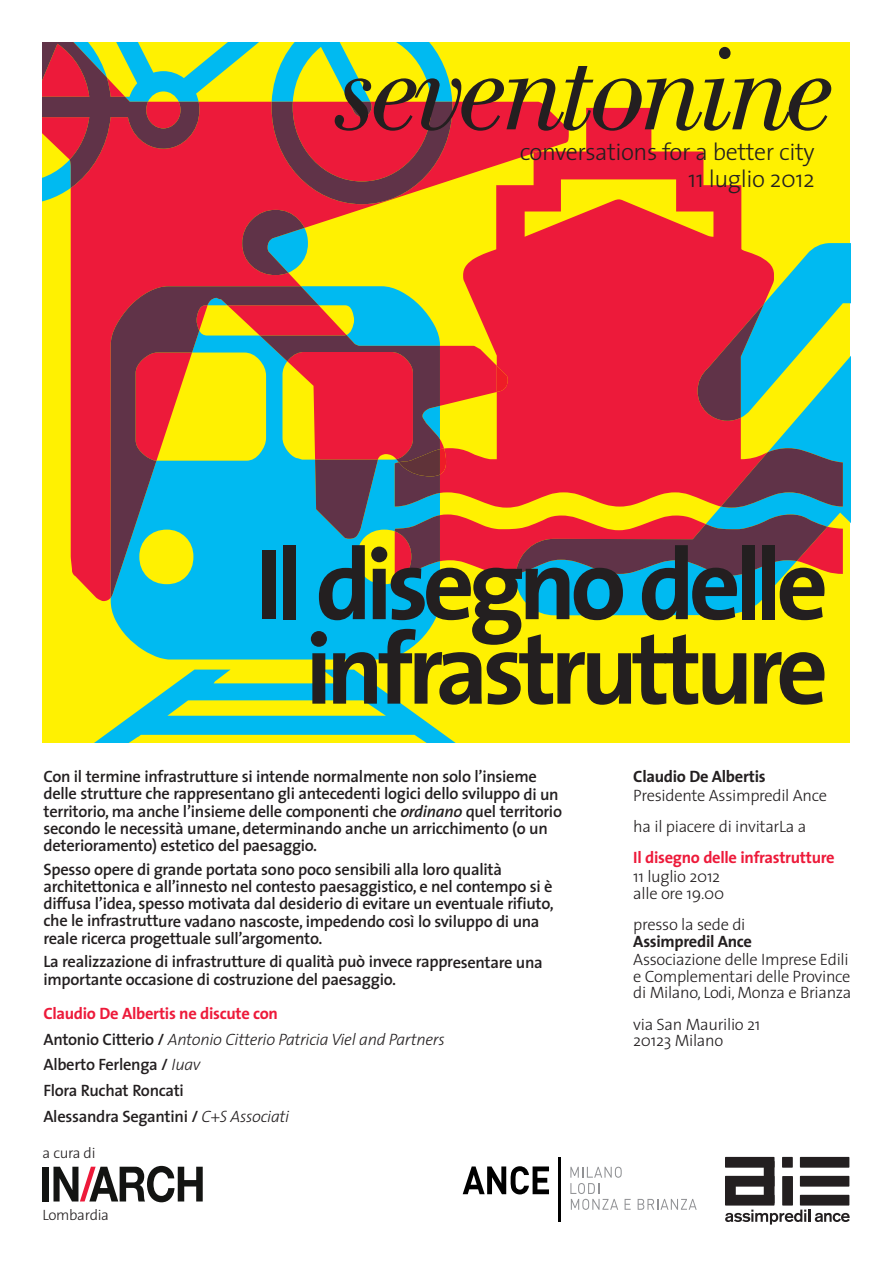
<style>
.page{position:relative;width:893px;height:1263px;background:#fff}
.page>*{position:absolute;margin:0;border:0;box-sizing:border-box;transform-origin:0 0}
.t1{font:italic 125.4px "Bodoni";letter-spacing:-.04em;color:#231f20}
.t2{font:700 101.4px/84.4px "The Sans";letter-spacing:-.06em;color:#231f20;text-align:center}
.t3{font:300 24px/26.8px "The Sans";letter-spacing:-.02em;color:#231f20;text-align:right}
.t4{font:600 16.5px/17.2px "The Sans";letter-spacing:-.02em;color:#231f20}
.t5{font:300 16.5px/16.5px "The Sans";letter-spacing:-.02em;color:#231f20}
.t6{font:700 16.5px "The Sans";letter-spacing:-.02em;color:#231f20}
.t7{font:700 16.5px "The Sans";letter-spacing:-.02em;color:#ed1a3a}
.t8{font:300 15px "The Sans";letter-spacing:-.02em;color:#231f20}
.s1{font-style:italic}
.s2{font-weight:700;color:#ed1a3a}
.s3{font-weight:300;font-style:italic}
</style>
<div class="page">
<div style="left:43px;top:43px;width:807px;height:699px;background:#fff101"></div>
<svg style="left:95px;top:601px;width:360px;height:141px;fill:#00baf1"></svg>
<svg style="left:569px;top:108px;width:173px;height:135px;fill:#ed1a3a"></svg>
<svg style="left:71px;top:102px;width:498px;height:499px;background:#e63c38"></svg>
<svg style="left:111px;top:210px;width:329px;height:388px"></svg>
<svg style="left:395px;top:151px;width:144px;height:422px"></svg>
<svg style="left:516px;top:243px;width:334px;height:373px"></svg>
<svg style="left:516px;top:303px;width:327px;height:272px;background:#af5251"></svg>
<svg style="left:43px;top:43px;width:409px;height:161px"></svg>
<svg style="left:725px;top:1209px;width:125px;height:15px"></svg>
<div style="left:800px;top:1157px;width:49px;height:11px;background:#231f20"></div>
<div style="left:800px;top:1195px;width:49px;height:10px;background:#231f20"></div>
<div style="left:800px;top:1176px;width:49px;height:10px;background:#231f20"></div>
<div style="left:725px;top:1157px;width:49px;height:11px;background:#231f20"></div>
<div style="left:725px;top:1195px;width:49px;height:10px;background:#231f20"></div>
<div style="left:725px;top:1176px;width:49px;height:10px;background:#231f20"></div>
<div style="left:782px;top:1176px;width:11px;height:29px;background:#231f20"></div>
<div style="left:782px;top:1157px;width:11px;height:11px;background:#231f20"></div>
<div style="left:725px;top:1177px;width:11px;height:26px;background:#231f20"></div>
<div style="left:764px;top:1161px;width:10px;height:43px;background:#231f20"></div>
<div style="left:43px;top:1167px;width:6px;height:34px;background:#131412"></div>
<svg style="left:53px;top:1166px;width:150px;height:36px"></svg>
<hr style="left:558px;top:1157px;width:2px;height:65px;background:#000">
<svg style="left:463px;top:1166px;width:86px;height:28px"></svg>
<svg style="left:570px;top:1167px;width:61px;height:43px"></svg>
<svg style="left:638px;top:1199px;width:59px;height:11px"></svg>
<h1 class="t1" style="left:336px;top:42px;width:502px">seventonine</h1>
<h3 class="t3" style="left:520px;top:141px;width:296px">conversations for a better city<br>11 luglio 2012</h3>
<h2 class="t2" style="left:255px;top:552px;width:575px">Il disegno delle infrastrutture</h2>
<p class="t4" style="left:43px;top:769px;width:520px">Con il termine infrastrutture si intende normalmente non solo l’insieme delle strutture che rappresentano gli antecedenti logici dello sviluppo di un territorio, ma anche l’insieme delle componenti che <span class="s1">ordinano</span> quel territorio secondo le necessità umane, determinando anche un arricchimento (o un deterioramento) estetico del paesaggio.</p>
<p class="t4" style="left:43px;top:862px;width:512px">Spesso opere di grande portata sono poco sensibili alla loro qualità architettonica e all’innesto nel contesto paesaggistico, e nel contempo si è diffusa l’idea, spesso motivata dal desiderio di evitare un eventuale rifiuto, che le infrastrutture vadano nascoste, impedendo così lo sviluppo di una reale ricerca progettuale sull’argomento.</p>
<p class="t4" style="left:43px;top:955px;width:501px">La realizzazione di infrastrutture di qualità può invece rappresentare una importante occasione di costruzione del paesaggio.</p>
<p class="t4" style="left:43px;top:1002px;width:403px;line-height:25.8px"><span class="s2">Claudio De Albertis ne discute con<br></span>Antonio Citterio / <span class="s3">Antonio Citterio Patricia Viel and Partners </span>Alberto Ferlenga / <span class="s3">Iuav<br></span>Flora Ruchat Roncati<br>Alessandra Segantini / <span class="s3">C+S Associati</span></p>
<p class="t8" style="left:43px;top:1147px;width:55px">a cura di</p>
<p class="t8" style="left:43px;top:1209px;width:68px">Lombardia</p>
<p class="t6" style="left:633px;top:770px;width:134px">Claudio De Albertis</p>
<p class="t5" style="left:633px;top:781px;width:195px;line-height:31.3px">Presidente Assimpredil Ance ha il piacere di invitarLa a</p>
<p class="t7" style="left:633px;top:851px;width:203px">Il disegno delle infrastrutture</p>
<p class="t5" style="left:633px;top:870px;width:92px">11 luglio 2012 alle ore 19.00</p>
<p class="t5" style="left:633px;top:918px;width:114px">presso la sede di</p>
<p class="t6" style="left:633px;top:934px;width:120px">Assimpredil Ance</p>
<p class="t5" style="left:633px;top:953px;width:220px">Associazione delle Imprese Edili e Complementari delle Province di Milano, Lodi, Monza e Brianza</p>
<p class="t5" style="left:633px;top:1017px;width:129px">via San Maurilio 21<br>20123 Milano</p>
</div>
